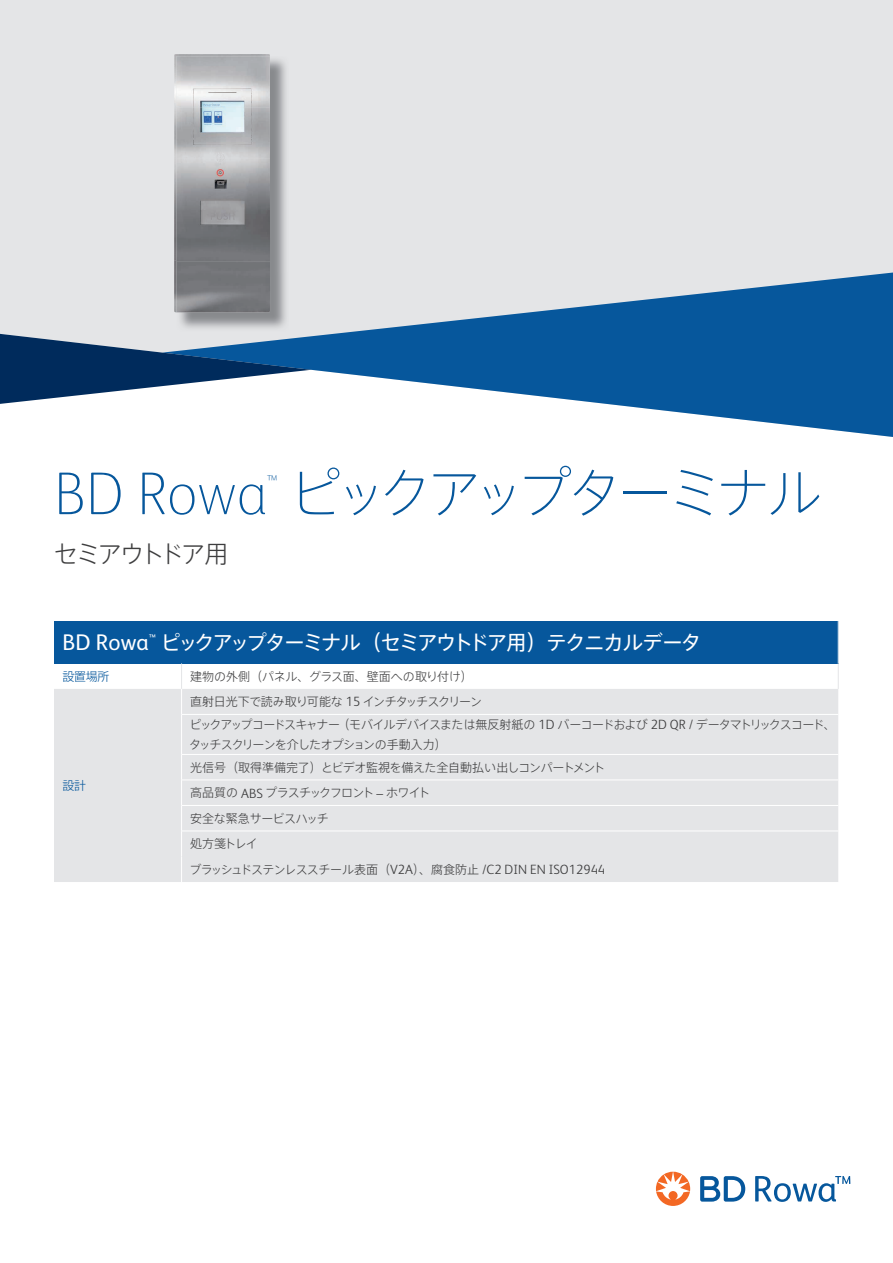
<style>
.page{position:relative;width:893px;height:1263px;background:#fff}
.page>*{position:absolute;margin:0;border:0;box-sizing:border-box;transform-origin:0 0}
.t1{font:100 60.45px "FS Albert Pro";color:#06579c}
.t2{font:200 54px "Axis Pro N";letter-spacing:-.12em;color:#06579c}
.t3{font:300 24.3px "Axis Pro N";letter-spacing:-.1em;color:#3e3e3f}
.t4{font:20.25px "Axis Pro N";letter-spacing:-.09em;color:#fff}
.t5{font:100 15.75px "FS Albert Pro";color:#06579c}
.t6{font:300 12px/25.5px "Axis Pro N";letter-spacing:-.05em;color:#3e3e3f}
.t7{font:300 12px "Axis Pro N";letter-spacing:-.01em;color:#3e3e3f}
.t8{font:300 12px "Axis Pro N";letter-spacing:-.025em;color:#06579c}
.s1{font-family:"FS Albert Pro";font-size:22.65px}
.s2{font-family:"FS Albert Pro";font-size:13.5px}
</style>
<div class="page">
<svg style="left:755px;top:1176px;width:95px;height:26px"></svg>
<svg style="left:700px;top:1176px;width:45px;height:25px"></svg>
<svg style="left:656px;top:1172px;width:34px;height:34px"></svg>
<div style="left:54px;top:621px;width:784px;height:42px;background:#06579c"></div>
<div style="left:54px;top:689px;width:784px;height:193px;background:#e4e5e7"></div>
<svg style="left:838px;top:663px;width:1px;height:26px"></svg>
<svg style="left:181px;top:663px;width:1px;height:51px"></svg>
<hr style="left:181px;top:714px;width:657px;height:1px;background:#fff">
<hr style="left:181px;top:715px;width:1px;height:39px;background:#fff">
<hr style="left:181px;top:754px;width:657px;height:1px;background:#fff">
<hr style="left:181px;top:780px;width:657px;height:1px;background:#fff">
<hr style="left:181px;top:805px;width:657px;height:1px;background:#fff">
<hr style="left:181px;top:831px;width:657px;height:1px;background:#fff">
<svg style="left:181px;top:755px;width:1px;height:127px"></svg>
<div style="left:0;top:0;width:893px;height:334px;background:#e4e5e7"></div>
<svg style="left:162px;top:273px;width:731px;height:164px;fill:#06579c"></svg>
<svg style="left:0;top:334px;width:311px;height:70px"></svg>
<img style="left:176px;top:56px;width:113px;height:275px">
<img style="left:174px;top:54px;width:96px;height:52px">
<img style="left:174px;top:106px;width:2px;height:206px">
<img style="left:176px;top:56px;width:94px;height:256px">
<h1 class="t1" style="left:54px;top:454px;width:215px">BD Rowa</h1>
<h3 class="t5" style="left:267px;top:470px;width:11px">™</h3>
<h2 class="t2" style="left:288px;top:466px;width:535px">ピックアップターミナル</h2>
<h3 class="t3" style="left:54px;top:541px;width:177px">セミアウトドア用</h3>
<h3 class="t4" style="left:63px;top:632px;width:641px"><span class="s1">BD Rowa</span><sup>™</sup> ピックアップターミナル（セミアウトドア用）テクニカルデータ</h3>
<p class="t8" style="left:63px;top:670px;width:49px">設置場所</p>
<p class="t7" style="left:190px;top:670px;width:284px">建物の外側（パネル、グラス面、壁面への取り付け）</p>
<p class="t8" style="left:63px;top:779px;width:25px">設計</p>
<p class="t6" style="left:189px;top:690px;width:648px;line-height:23px">直射日光下で読み取り可能な <span class="s2">15</span> インチタッチスクリーン<br>ピックアップコードスキャナー（モバイルデバイスまたは無反射紙の <span class="s2">1D</span> バーコードおよび <span class="s2">2D QR /</span> データマトリックスコード、</p>
<p class="t6" style="left:189px;top:733px;width:417px;line-height:23px">タッチスクリーンを介したオプションの手動入力）<br>光信号（取得準備完了）とビデオ監視を備えた全自動払い出しコンパートメント</p>
<p class="t6" style="left:189px;top:780px;width:417px">高品質の <span class="s2">ABS</span> プラスチックフロント <span class="s2">–</span> ホワイト<br>安全な緊急サービスハッチ<br>処方箋トレイ<br>ブラッシュドステンレススチール表面（<span class="s2">V2A</span>）、腐食防止 <span class="s2">/C2 DIN EN ISO12944</span></p>
</div>
